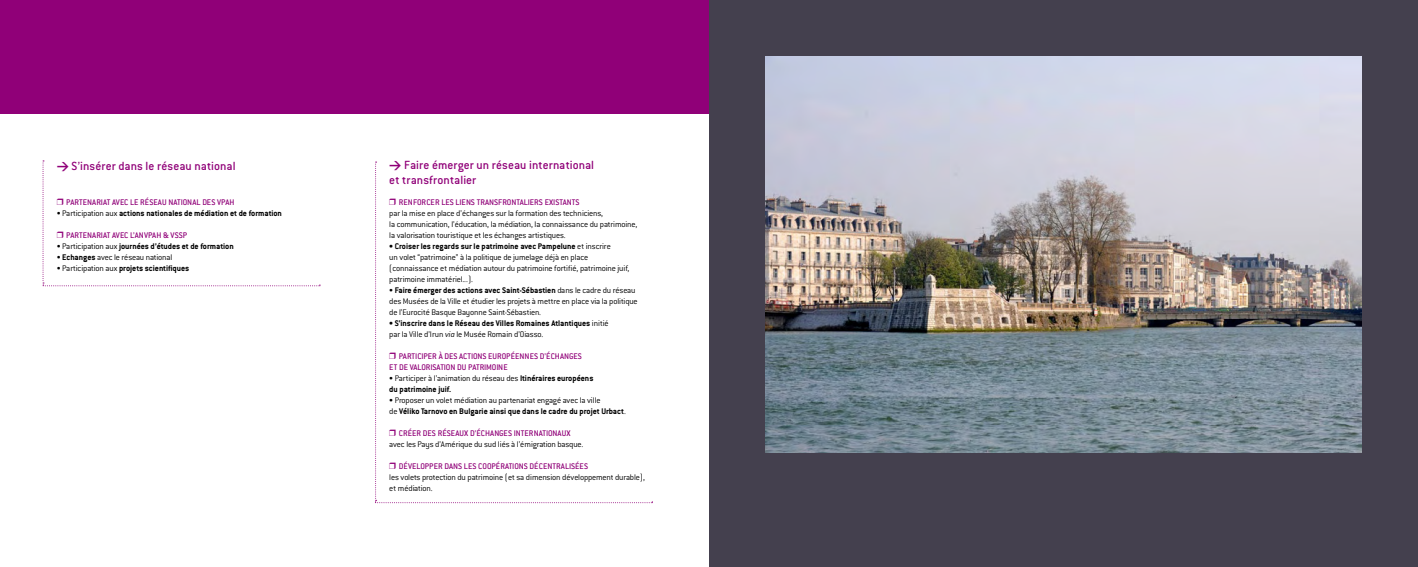
<style>
.page{position:relative;width:1418px;height:567px;background:#fff}
.page>*{position:absolute;margin:0;border:0;box-sizing:border-box;transform-origin:0 0}
.t1{font:500 13px/15px "Conduit ITC";letter-spacing:.005em;color:#900078}
.t2{font:300 9px/11px "Conduit ITC";letter-spacing:-.015em;color:#000}
.t3{font:700 9px/11px "Conduit ITC";color:#000}
.t4{font:500 9px/11px "Conduit ITC";color:#900078}
.s1{font-family:"DIN";font-weight:700;font-size:12px}
.s2{font-weight:300}
.s3{font-weight:700}
.s4{color:#900078}
.s5{font-weight:500;color:#900078}
.s6{font-weight:300;font-style:italic}
</style>
<div class="page">
<div style="left:709px;top:0;width:708px;height:567px;background:#44404e"></div>
<img style="left:765px;top:57px;width:596px;height:396px">
<div style="left:0;top:0;width:709px;height:113px;background:#900078"></div>
<svg style="left:375px;top:162px;width:278px;height:341px"></svg>
<svg style="left:43px;top:160px;width:278px;height:126px"></svg>
<p class="t1" style="left:57px;top:158px;width:180px"><span class="s1">&gt;</span> S’insérer dans le réseau national</p>
<p class="t4" style="left:57px;top:197px;width:179px">❒ PARTENARIAT AVEC LE RÉSEAU NATIONAL DES VPAH</p>
<p class="t3" style="left:57px;top:208px;width:227px"><span class="s2">• Participation aux</span> actions nationales de médiation et de formation</p>
<p class="t4" style="left:57px;top:230px;width:132px">❒ PARTENARIAT AVEC L’ANVPAH &amp; VSSP</p>
<p class="t3" style="left:57px;top:241px;width:178px"><span class="s2">• Participation aux</span> journées d’études et de formation</p>
<p class="t2" style="left:57px;top:252px;width:117px">• <span class="s3">Echanges</span> avec le réseau national</p>
<p class="t3" style="left:57px;top:263px;width:134px"><span class="s2">• Participation aux</span> projets scientifiques</p>
<p class="t1" style="left:389px;top:158px;width:206px"><span class="s1">&gt;</span> Faire émerger un réseau international et transfrontalier</p>
<p class="t2" style="left:389px;top:197px;width:249px"><span class="s4">❒</span> <span class="s5">RENFORCER LES LIENS TRANSFRONTALIERS EXISTANTS<br></span>par la mise en place d’échanges sur la formation des techniciens,<br>la communication, l’éducation, la médiation, la connaissance du patrimoine, la valorisation touristique et les échanges artistiques.</p>
<p class="t2" style="left:389px;top:241px;width:242px"><span class="s3">• Croiser les regards sur le patrimoine avec Pampelune</span> et inscrire<br>un volet “patrimoine” à la politique de jumelage déjà en place (connaissance et médiation autour du patrimoine fortifié, patrimoine juif, patrimoine immatériel...).</p>
<p class="t2" style="left:389px;top:285px;width:250px">• <span class="s3">Faire émerger des actions avec Saint-Sébastien</span> dans le cadre du réseau des Musées de la Ville et étudier les projets à mettre en place via la politique de l’Eurocité Basque Bayonne Saint-Sébastien.</p>
<p class="t3" style="left:389px;top:318px;width:221px">• S’inscrire dans le Réseau des Villes Romaines Atlantiques <span class="s2">initié par la Ville d’Irun</span> <span class="s6">via</span> <span class="s2">le Musée Romain d’Oiasso.</span></p>
<p class="t4" style="left:389px;top:351px;width:194px">❒ PARTICIPER À DES ACTIONS EUROPÉENNES D’ÉCHANGES<br>ET DE VALORISATION DU PATRIMOINE</p>
<p class="t3" style="left:389px;top:373px;width:206px"><span class="s2">• Participer à l’animation du réseau des</span> Itinéraires européens du patrimoine juif.</p>
<p class="t2" style="left:389px;top:395px;width:238px">• Proposer un volet médiation au partenariat engagé avec la ville<br>de <span class="s3">Véliko Tarnovo en Bulgarie ainsi que dans le cadre du projet Urbact</span>.</p>
<p class="t2" style="left:389px;top:428px;width:195px"><span class="s4">❒</span> <span class="s5">CRÉER DES RÉSEAUX D’ÉCHANGES INTERNATIONAUX </span>avec les Pays d’Amérique du sud liés à l’émigration basque.</p>
<p class="t2" style="left:389px;top:461px;width:257px"><span class="s4">❒</span> <span class="s5">DÉVELOPPER DANS LES COOPÉRATIONS DÉCENTRALISÉES<br></span>les volets protection du patrimoine (et sa dimension développement durable), et médiation.</p>
</div>
